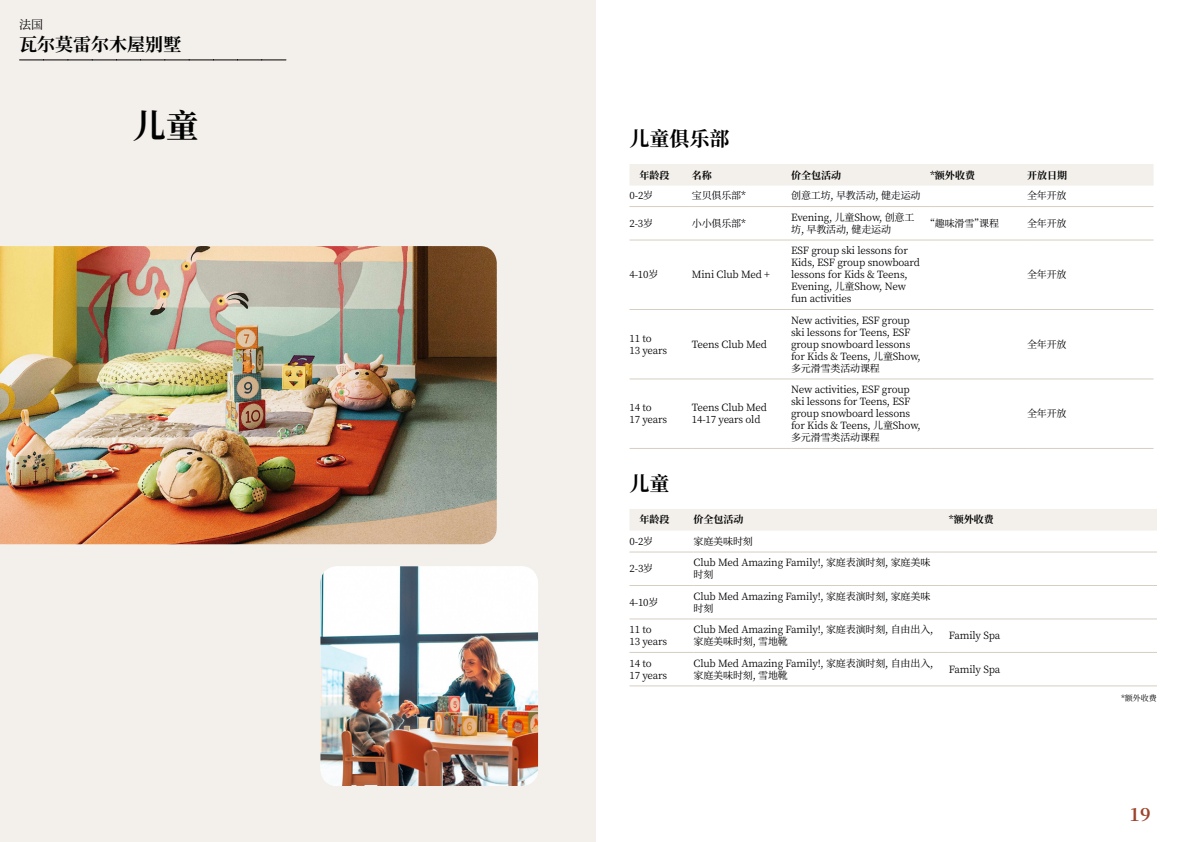
<style>
.page{position:relative;width:1191px;height:842px;background:#fff}
.page>*{position:absolute;margin:0;border:0;box-sizing:border-box;transform-origin:0 0}
.t1{font:700 33px "Noto Serif SC";color:#000}
.t2{font:700 20px "Noto Serif SC";color:#000}
.t3{font:700 18px "Noto Serif SC";color:#000}
.t4{font:700 18px "Noto Serif SC";color:#9d432c}
.t5{font:12px "Noto Serif SC";color:#000}
.t6{font:10px/12px "Noto Serif SC";letter-spacing:-.015em;color:#000}
.t7{font:700 10px "Noto Serif SC";color:#000}
.t8{font:8px "Noto Serif SC";color:#000}
</style>
<div class="page">
<div style="left:0;top:0;width:595px;height:842px;background:#f3f0ec"></div>
<img style="left:0;top:246px;width:497px;height:298px">
<img style="left:320px;top:566px;width:218px;height:220px">
<svg style="left:20px;top:60px;width:266px;height:1px"></svg>
<div style="left:630px;top:164px;width:523px;height:22px;background:#f3f0ec"></div>
<hr style="left:629px;top:206px;width:63px;height:1px;background:#d7cdc1">
<hr style="left:692px;top:206px;width:99px;height:1px;background:#d7cdc1">
<hr style="left:791px;top:206px;width:139px;height:1px;background:#d7cdc1">
<hr style="left:930px;top:206px;width:97px;height:1px;background:#d7cdc1">
<hr style="left:1027px;top:206px;width:126px;height:1px;background:#d7cdc1">
<hr style="left:629px;top:239px;width:63px;height:1px;background:#d7cdc1">
<hr style="left:692px;top:239px;width:99px;height:1px;background:#d7cdc1">
<hr style="left:791px;top:239px;width:139px;height:1px;background:#d7cdc1">
<hr style="left:930px;top:239px;width:97px;height:1px;background:#d7cdc1">
<hr style="left:1027px;top:239px;width:126px;height:1px;background:#d7cdc1">
<hr style="left:629px;top:309px;width:63px;height:1px;background:#d7cdc1">
<hr style="left:692px;top:309px;width:99px;height:1px;background:#d7cdc1">
<hr style="left:791px;top:309px;width:139px;height:1px;background:#d7cdc1">
<hr style="left:930px;top:309px;width:97px;height:1px;background:#d7cdc1">
<hr style="left:1027px;top:309px;width:126px;height:1px;background:#d7cdc1">
<hr style="left:629px;top:378px;width:63px;height:1px;background:#d7cdc1">
<hr style="left:692px;top:378px;width:99px;height:1px;background:#d7cdc1">
<hr style="left:791px;top:378px;width:139px;height:1px;background:#d7cdc1">
<hr style="left:930px;top:378px;width:97px;height:1px;background:#d7cdc1">
<hr style="left:1027px;top:378px;width:126px;height:1px;background:#d7cdc1">
<hr style="left:629px;top:448px;width:63px;height:1px;background:#d7cdc1">
<hr style="left:692px;top:448px;width:99px;height:1px;background:#d7cdc1">
<hr style="left:791px;top:448px;width:139px;height:1px;background:#d7cdc1">
<hr style="left:930px;top:448px;width:97px;height:1px;background:#d7cdc1">
<hr style="left:1027px;top:448px;width:126px;height:1px;background:#d7cdc1">
<div style="left:630px;top:509px;width:527px;height:21px;background:#f3f0ec"></div>
<hr style="left:629px;top:551px;width:64px;height:1px;background:#d7cdc1">
<hr style="left:693px;top:551px;width:255px;height:1px;background:#d7cdc1">
<hr style="left:948px;top:551px;width:209px;height:1px;background:#d7cdc1">
<hr style="left:629px;top:585px;width:64px;height:1px;background:#d7cdc1">
<hr style="left:693px;top:585px;width:255px;height:1px;background:#d7cdc1">
<hr style="left:948px;top:585px;width:209px;height:1px;background:#d7cdc1">
<hr style="left:629px;top:618px;width:64px;height:1px;background:#d7cdc1">
<hr style="left:693px;top:618px;width:255px;height:1px;background:#d7cdc1">
<hr style="left:948px;top:618px;width:209px;height:1px;background:#d7cdc1">
<hr style="left:629px;top:652px;width:64px;height:1px;background:#d7cdc1">
<hr style="left:693px;top:652px;width:255px;height:1px;background:#d7cdc1">
<hr style="left:948px;top:652px;width:209px;height:1px;background:#d7cdc1">
<hr style="left:629px;top:685px;width:64px;height:1px;background:#d7cdc1">
<hr style="left:693px;top:685px;width:255px;height:1px;background:#d7cdc1">
<hr style="left:948px;top:685px;width:209px;height:1px;background:#d7cdc1">
<p class="t5" style="left:19px;top:17px;width:25px">法国</p>
<h3 class="t3" style="left:19px;top:34px;width:164px">瓦尔莫雷尔木屋别墅</h3>
<h1 class="t1" style="left:133px;top:107px;width:67px">儿童</h1>
<h2 class="t2" style="left:629px;top:127px;width:101px">儿童俱乐部</h2>
<p class="t7" style="left:639px;top:169px;width:31px">年龄段</p>
<p class="t7" style="left:692px;top:169px;width:21px">名称</p>
<p class="t7" style="left:791px;top:169px;width:51px">价全包活动</p>
<p class="t7" style="left:930px;top:169px;width:46px">*额外收费</p>
<p class="t7" style="left:1027px;top:169px;width:41px">开放日期</p>
<p class="t6" style="left:629px;top:190px;width:25px">0-2岁</p>
<p class="t6" style="left:692px;top:190px;width:56px">宝贝俱乐部*</p>
<p class="t6" style="left:791px;top:190px;width:131px">创意工坊, 早教活动, 健走运动</p>
<p class="t6" style="left:1027px;top:190px;width:41px">全年开放</p>
<p class="t6" style="left:629px;top:217px;width:25px">2-3岁</p>
<p class="t6" style="left:692px;top:217px;width:56px">小小俱乐部*</p>
<p class="t6" style="left:791px;top:211px;width:125px">Evening, 儿童Show, 创意工坊, 早教活动, 健走运动</p>
<p class="t6" style="left:925px;top:217px;width:75px">“趣味滑雪”课程</p>
<p class="t6" style="left:1027px;top:217px;width:41px">全年开放</p>
<p class="t6" style="left:629px;top:269px;width:30px">4-10岁</p>
<p class="t6" style="left:692px;top:269px;width:80px">Mini Club Med +</p>
<p class="t6" style="left:791px;top:245px;width:130px">ESF group ski lessons for<br>Kids, ESF group snowboard lessons for Kids &amp; Teens,<br>Evening, 儿童Show, New fun activities</p>
<p class="t6" style="left:1027px;top:269px;width:41px">全年开放</p>
<p class="t6" style="left:629px;top:332px;width:39px">11 to<br>13 years</p>
<p class="t6" style="left:692px;top:338px;width:77px">Teens Club Med</p>
<p class="t6" style="left:629px;top:402px;width:39px">14 to<br>17 years</p>
<p class="t6" style="left:692px;top:402px;width:77px">Teens Club Med<br>14-17 years old</p>
<p class="t6" style="left:791px;top:314px;width:131px">New activities, ESF group ski lessons for Teens, ESF group snowboard lessons for Kids &amp; Teens, 儿童Show,多元滑雪类活动课程</p>
<p class="t6" style="left:791px;top:384px;width:131px">New activities, ESF group ski lessons for Teens, ESF group snowboard lessons for Kids &amp; Teens, 儿童Show,多元滑雪类活动课程</p>
<h2 class="t2" style="left:629px;top:472px;width:41px">儿童</h2>
<p class="t7" style="left:639px;top:514px;width:31px">年龄段</p>
<p class="t7" style="left:693px;top:514px;width:51px">价全包活动</p>
<p class="t7" style="left:948px;top:514px;width:46px">*额外收费</p>
<p class="t6" style="left:629px;top:535px;width:25px">0-2岁</p>
<p class="t6" style="left:693px;top:535px;width:61px">家庭美味时刻</p>
<p class="t6" style="left:629px;top:563px;width:25px">2-3岁</p>
<p class="t6" style="left:693px;top:557px;width:238px">Club Med Amazing Family!, 家庭表演时刻, 家庭美味时刻</p>
<p class="t6" style="left:629px;top:596px;width:30px">4-10岁</p>
<p class="t6" style="left:693px;top:590px;width:238px">Club Med Amazing Family!, 家庭表演时刻, 家庭美味时刻</p>
<p class="t6" style="left:629px;top:624px;width:39px">11 to<br>13 years</p>
<p class="t6" style="left:693px;top:624px;width:241px">Club Med Amazing Family!, 家庭表演时刻, 自由出入,家庭美味时刻, 雪地靴</p>
<p class="t6" style="left:948px;top:630px;width:53px">Family Spa</p>
<p class="t6" style="left:629px;top:657px;width:39px">14 to<br>17 years</p>
<p class="t6" style="left:693px;top:657px;width:241px">Club Med Amazing Family!, 家庭表演时刻, 自由出入,家庭美味时刻, 雪地靴</p>
<p class="t6" style="left:948px;top:663px;width:53px">Family Spa</p>
<p class="t6" style="left:1027px;top:338px;width:41px">全年开放</p>
<p class="t6" style="left:1027px;top:408px;width:41px">全年开放</p>
<p class="t8" style="left:1121px;top:693px;width:37px">*额外收费</p>
<h3 class="t4" style="left:1129px;top:804px;width:23px">19</h3>
</div>
